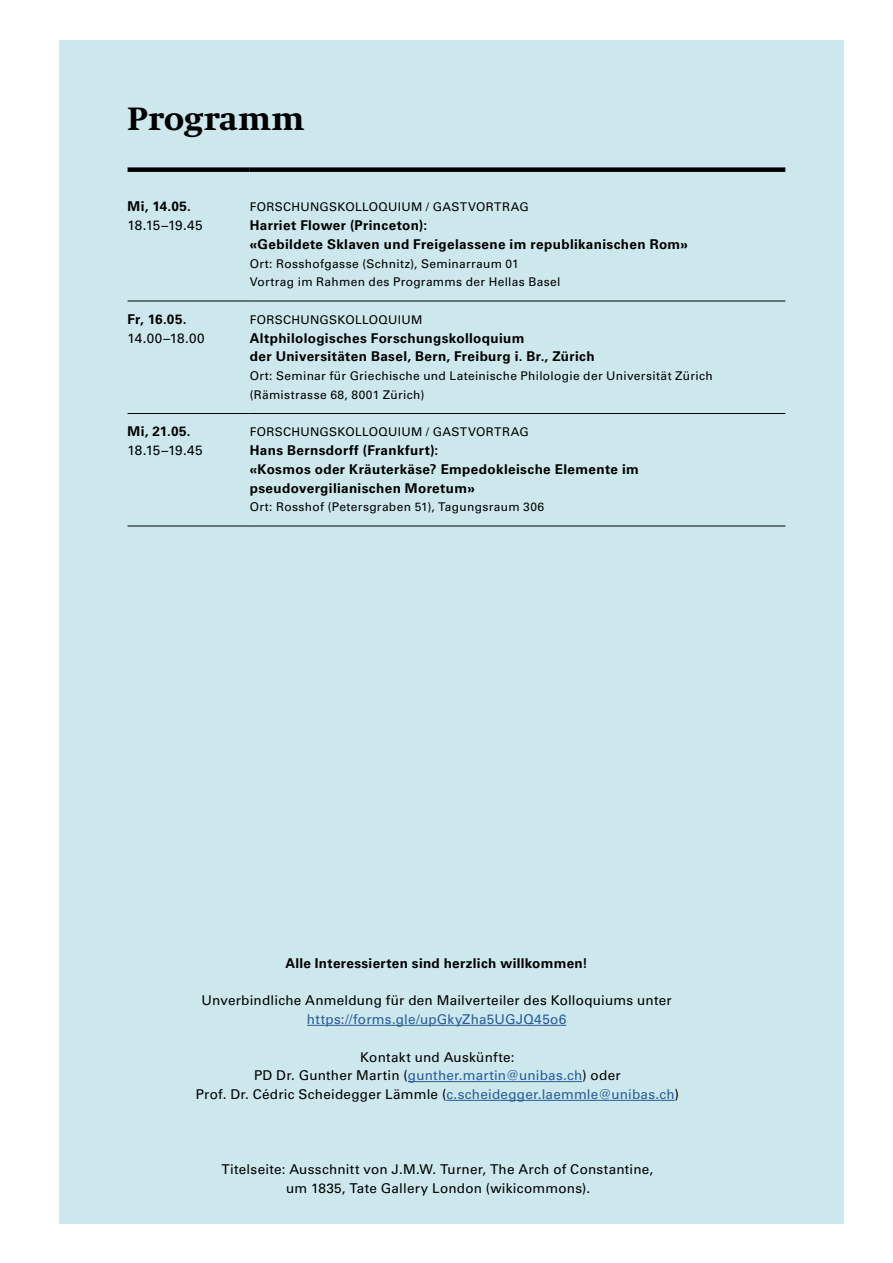
<style>
.page{position:relative;width:893px;height:1263px;background:#fff}
.page>*{position:absolute;margin:0;border:0;box-sizing:border-box;transform-origin:0 0}
.t1{font:700 33px "Swift Neue LT Pro";letter-spacing:.025em;color:#000}
.t2{font:700 13.5px/18.8px "Univers LT Std";letter-spacing:.025em;color:#000}
.t3{font:13.5px/18.8px "Univers LT Std";letter-spacing:.015em;color:#000;text-align:center}
.t4{font:13.5px "Univers LT Std";letter-spacing:.02em;color:#275b9b}
.t5{font:12px/18.8px "Univers LT Std";letter-spacing:.025em;color:#000}
.s1{color:#275b9b}
</style>
<div class="page">
<div style="left:60px;top:40px;width:784px;height:1184px;background:#cde8ec"></div>
<div style="left:250px;top:167px;width:535px;height:5px;background:#000"></div>
<hr style="left:250px;top:301px;width:535px;height:1px;background:#000">
<hr style="left:250px;top:413px;width:535px;height:1px;background:#000">
<hr style="left:250px;top:526px;width:535px;height:1px;background:#000">
<div style="left:128px;top:167px;width:122px;height:5px;background:#000"></div>
<hr style="left:128px;top:301px;width:122px;height:1px;background:#000">
<hr style="left:128px;top:413px;width:122px;height:1px;background:#000">
<hr style="left:128px;top:526px;width:122px;height:1px;background:#000">
<hr style="left:307px;top:1025px;width:259px;height:1px;background:#275b9b">
<hr style="left:408px;top:1081px;width:174px;height:1px;background:#275b9b">
<hr style="left:446px;top:1100px;width:228px;height:1px;background:#275b9b">
<h1 class="t1" style="left:128px;top:99px;width:178px">Programm</h1>
<p class="t2" style="left:128px;top:197px;width:65px">Mi, 14.05.</p>
<p class="t3" style="left:128px;top:216px;width:77px">18.15–19.45</p>
<p class="t2" style="left:128px;top:310px;width:60px">Fr, 16.05.</p>
<p class="t3" style="left:128px;top:328px;width:79px">14.00–18.00</p>
<p class="t2" style="left:128px;top:422px;width:65px">Mi, 21.05.</p>
<p class="t3" style="left:128px;top:441px;width:77px">18.15–19.45</p>
<p class="t5" style="left:250px;top:198px;width:280px">FORSCHUNGSKOLLOQUIUM / GASTVORTRAG</p>
<p class="t2" style="left:250px;top:216px;width:440px">Harriet Flower (Princeton):<br>«Gebildete Sklaven und Freigelassene im republikanischen Rom»</p>
<p class="t5" style="left:250px;top:254px;width:312px">Ort: Rosshofgasse (Schnitz), Seminarraum 01<br>Vortrag im Rahmen des Programms der Hellas Basel</p>
<p class="t5" style="left:250px;top:310px;width:174px">FORSCHUNGSKOLLOQUIUM</p>
<p class="t2" style="left:250px;top:329px;width:346px">Altphilologisches Forschungskolloquium<br>der Universitäten Basel, Bern, Freiburg i. Br., Zürich</p>
<p class="t5" style="left:250px;top:366px;width:464px">Ort: Seminar für Griechische und Lateinische Philologie der Universität Zürich (Rämistrasse 68, 8001 Zürich)</p>
<p class="t5" style="left:250px;top:423px;width:280px">FORSCHUNGSKOLLOQUIUM / GASTVORTRAG</p>
<p class="t2" style="left:250px;top:441px;width:391px">Hans Bernsdorff (Frankfurt):<br>«Kosmos oder Kräuterkäse? Empedokleische Elemente im pseudovergilianischen Moretum»</p>
<p class="t5" style="left:250px;top:498px;width:296px">Ort: Rosshof (Petersgraben 51), Tagungsraum 306</p>
<p class="t2" style="left:285px;top:954px;width:304px">Alle Interessierten sind herzlich willkommen!</p>
<p class="t3" style="left:202px;top:991px;width:472px">Unverbindliche Anmeldung für den Mailverteiler des Kolloquiums unter</p>
<p class="t4" style="left:307px;top:1011px;width:261px">https://forms.gle/upGkyZha5UGJQ45o6</p>
<p class="t3" style="left:196px;top:1047px;width:485px">Kontakt und Auskünfte:<br>PD Dr. Gunther Martin (<span class="s1">gunther.martin@unibas.ch</span>) oder<br>Prof. Dr. Cédric Scheidegger Lämmle (<span class="s1">c.scheidegger.laemmle@unibas.ch</span>)</p>
<p class="t3" style="left:221px;top:1160px;width:433px">Titelseite: Ausschnitt von J.M.W. Turner, The Arch of Constantine, um 1835, Tate Gallery London (wikicommons).</p>
</div>
